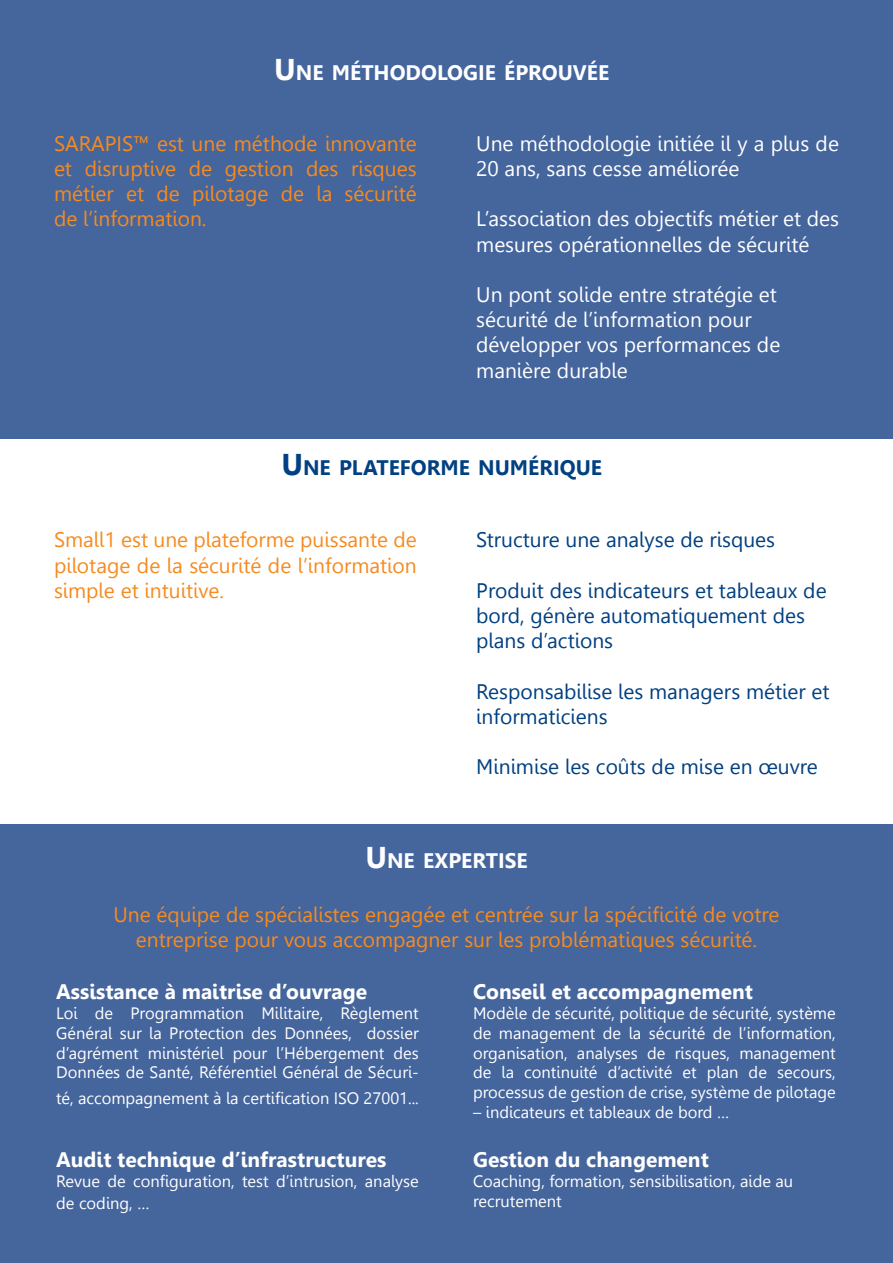
<style>
.page{position:relative;width:893px;height:1263px;background:#fff}
.page>*{position:absolute;margin:0;border:0;box-sizing:border-box;transform-origin:0 0}
.t1{font:21px/25.2px "Leelawadee";color:#f68b1f;text-align:justify}
.t2{font:21px/25.2px "Leelawadee";color:#fff}
.t3{font:21px/25.2px "Leelawadee";color:#014081}
.t4{font:700 21px "Leelawadee";color:#fff}
.t5{font:700 21px "Leelawadee";color:#fff}
.t6{font:700 21px "Leelawadee";color:#014081}
.t7{font:16.5px/19.8px "Leelawadee";color:#fff;text-align:justify}
.s1{font-size:30px}
</style>
<div class="page">
<div style="left:0;top:0;width:893px;height:438px;background:#45659d"></div>
<div style="left:0;top:825px;width:893px;height:438px;background:#45659d"></div>
<p class="t5" style="left:274px;top:60px;width:337px"><span class="s1">U</span>NE MÉTHODOLOGIE ÉPROUVÉE</p>
<p class="t1" style="left:54px;top:131px;width:364px">SARAPIS™ est une méthode innovante et disruptive de gestion des risques métier et de pilotage de la sécurité de l’information.</p>
<p class="t2" style="left:476px;top:131px;width:364px">Une méthodologie initiée il y a plus de<br>20 ans, sans cesse améliorée</p>
<p class="t2" style="left:476px;top:207px;width:364px">L’association des objectifs métier et des mesures opérationnelles de sécurité</p>
<p class="t2" style="left:476px;top:282px;width:306px">Un pont solide entre stratégie et sécurité de l’information pour développer vos performances de manière durable</p>
<p class="t6" style="left:281px;top:456px;width:322px"><span class="s1">U</span>NE PLATEFORME NUMÉRIQUE</p>
<p class="t1" style="left:54px;top:527px;width:364px">Small1 est une plateforme puissante de pilotage de la sécurité de l’information simple et intuitive.</p>
<p class="t3" style="left:476px;top:527px;width:300px">Structure une analyse de risques</p>
<p class="t3" style="left:476px;top:578px;width:352px">Produit des indicateurs et tableaux de bord, génère automatiquement des plans d’actions</p>
<p class="t3" style="left:476px;top:679px;width:355px">Responsabilise les managers métier et informaticiens</p>
<p class="t3" style="left:476px;top:754px;width:343px">Minimise les coûts de mise en œuvre</p>
<p class="t5" style="left:365px;top:848px;width:164px"><span class="s1">U</span>NE EXPERTISE</p>
<p class="t1" style="left:113px;top:902px;width:668px;text-align:center">Une équipe de spécialistes engagée et centrée sur la spécificité de votre entreprise pour vous accompagner sur les problématiques sécurité.</p>
<p class="t4" style="left:56px;top:980px;width:312px">Assistance à maitrise d’ouvrage</p>
<p class="t7" style="left:56px;top:1003px;width:364px">Loi de Programmation Militaire, Règlement Général sur la Protection des Données, dossier d’agrément ministériel pour l’Hébergement des Données de Santé, Référentiel Général de Sécuri-</p>
<p class="t7" style="left:56px;top:1088px;width:364px">té, accompagnement à la certification ISO 27001...</p>
<p class="t4" style="left:473px;top:980px;width:281px">Conseil et accompagnement</p>
<p class="t7" style="left:473px;top:1003px;width:364px">Modèle de sécurité, politique de sécurité, système de management de la sécurité de l’information, organisation, analyses de risques, management de la continuité d’activité et plan de secours, processus de gestion de crise, système de pilotage</p>
<p class="t7" style="left:473px;top:1102px;width:258px">– indicateurs et tableaux de bord …</p>
<p class="t4" style="left:56px;top:1148px;width:332px">Audit technique d’infrastructures</p>
<p class="t7" style="left:56px;top:1170px;width:364px;line-height:21.6px">Revue de configuration, test d’intrusion, analyse de coding, …</p>
<p class="t4" style="left:473px;top:1148px;width:237px">Gestion du changement</p>
<p class="t7" style="left:473px;top:1171px;width:322px">Coaching, formation, sensibilisation, aide au recrutement</p>
</div>
